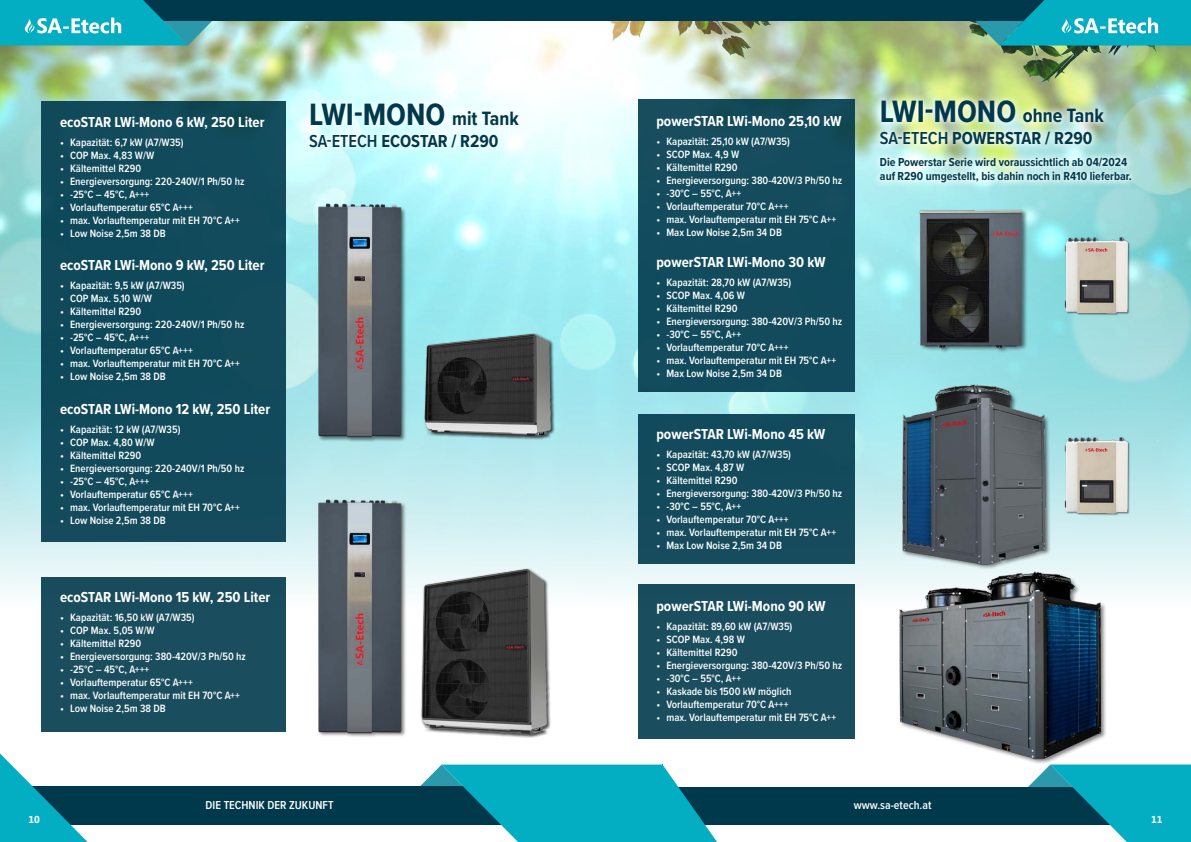
<style>
.page{position:relative;width:1191px;height:842px;background:#fff}
.page>*{position:absolute;margin:0;border:0;box-sizing:border-box;transform-origin:0 0}
.t1{font:700 32px "Proxima Nova Cond";color:#00394c}
.t2{font:700 18px "Proxima Nova Cond";color:#00394c}
.t3{font:700 15px "Proxima Nova Cond";color:#fff}
.t4{font:700 12px/14.4px "Proxima Nova Cond";color:#00394c}
.t5{font:600 12px "Proxima Nova Cond";color:#fff}
.t6{font:600 11px "Proxima Nova Cond";color:#fff}
.t7{font:700 10px "Segoe UI";color:#fff}
.s1{font-size:20px}
.s2{font-weight:600}
</style>
<div class="page">
<img style="left:0;top:20px;width:1191px;height:700px">
<div style="left:595px;top:787px;width:596px;height:37px;background:#00394c"></div>
<div style="left:0;top:786px;width:595px;height:38px;background:#00394c"></div>
<svg style="left:0;top:753px;width:88px;height:89px"></svg>
<svg style="left:1008px;top:764px;width:183px;height:78px"></svg>
<svg style="left:399px;top:764px;width:318px;height:78px"></svg>
<hr style="left:662px;top:765px;width:1px;height:77px;background:#03adc2">
<div style="left:638px;top:100px;width:216px;height:292px;background:#124b5d"></div>
<div style="left:638px;top:414px;width:216px;height:150px;background:#134b5c"></div>
<div style="left:638px;top:585px;width:216px;height:154px;background:#1a4d5e"></div>
<img style="left:906px;top:203px;width:130px;height:149px">
<div style="left:42px;top:0;width:1019px;height:20px;background:#00394c"></div>
<svg style="left:0;top:0;width:230px;height:45px"></svg>
<svg style="left:957px;top:0;width:234px;height:46px"></svg>
<img style="left:1051px;top:405px;width:107px;height:119px">
<img style="left:1026px;top:206px;width:132px;height:118px">
<img style="left:893px;top:382px;width:157px;height:182px">
<img style="left:886px;top:564px;width:234px;height:201px">
<img style="left:872px;top:93px;width:266px;height:97px">
<div style="left:42px;top:577px;width:244px;height:154px;background:#1a4d5e"></div>
<div style="left:42px;top:101px;width:244px;height:440px;background:#104a5b"></div>
<svg style="left:302px;top:96px;width:224px;height:59px;fill:#ecffff"></svg>
<div style="left:424px;top:333px;width:131px;height:108px;background:#000;opacity:.7"></div>
<img style="left:424px;top:334px;width:127px;height:102px">
<div style="left:420px;top:567px;width:131px;height:171px;background:#000;opacity:.7"></div>
<img style="left:421px;top:568px;width:126px;height:166px">
<img style="left:310px;top:200px;width:99px;height:244px">
<img style="left:310px;top:495px;width:99px;height:242px">
<h3 class="t3" style="left:60px;top:111px;width:206px">ecoSTAR LWi-Mono 6 kW, 250 Liter</h3>
<p class="t6" style="left:60px;top:134px;width:125px">• Kapazität: 6,7 kW (A7/W35)</p>
<p class="t6" style="left:60px;top:147px;width:96px">• COP Max. 4,83 W/W</p>
<p class="t6" style="left:60px;top:160px;width:83px">• Kältemittel R290</p>
<p class="t6" style="left:60px;top:173px;width:186px">• Energieversorgung: 220-240V/1 Ph/50 hz</p>
<p class="t6" style="left:60px;top:186px;width:91px">• -25°C – 45°C, A+++</p>
<p class="t6" style="left:60px;top:199px;width:134px">• Vorlauftemperatur 65°C A+++</p>
<p class="t6" style="left:60px;top:212px;width:181px">• max. Vorlauftemperatur mit EH 70°C A++</p>
<p class="t6" style="left:60px;top:225px;width:107px">• Low Noise 2,5m 38 DB</p>
<h3 class="t3" style="left:60px;top:254px;width:206px">ecoSTAR LWi-Mono 9 kW, 250 Liter</h3>
<p class="t6" style="left:60px;top:277px;width:126px">• Kapazität: 9,5 kW (A7/W35)</p>
<p class="t6" style="left:60px;top:290px;width:94px">• COP Max. 5,10 W/W</p>
<p class="t6" style="left:60px;top:303px;width:83px">• Kältemittel R290</p>
<p class="t6" style="left:60px;top:316px;width:186px">• Energieversorgung: 220-240V/1 Ph/50 hz</p>
<p class="t6" style="left:60px;top:329px;width:91px">• -25°C – 45°C, A+++</p>
<p class="t6" style="left:60px;top:342px;width:134px">• Vorlauftemperatur 65°C A+++</p>
<p class="t6" style="left:60px;top:355px;width:181px">• max. Vorlauftemperatur mit EH 70°C A++</p>
<p class="t6" style="left:60px;top:368px;width:107px">• Low Noise 2,5m 38 DB</p>
<h3 class="t3" style="left:60px;top:398px;width:212px">ecoSTAR LWi-Mono 12 kW, 250 Liter</h3>
<p class="t6" style="left:60px;top:422px;width:122px">• Kapazität: 12 kW (A7/W35)</p>
<p class="t6" style="left:60px;top:435px;width:96px">• COP Max. 4,80 W/W</p>
<p class="t6" style="left:60px;top:448px;width:83px">• Kältemittel R290</p>
<p class="t6" style="left:60px;top:461px;width:186px">• Energieversorgung: 220-240V/1 Ph/50 hz</p>
<p class="t6" style="left:60px;top:474px;width:91px">• -25°C – 45°C, A+++</p>
<p class="t6" style="left:60px;top:487px;width:134px">• Vorlauftemperatur 65°C A+++</p>
<p class="t6" style="left:60px;top:500px;width:181px">• max. Vorlauftemperatur mit EH 70°C A++</p>
<p class="t6" style="left:60px;top:513px;width:107px">• Low Noise 2,5m 38 DB</p>
<h3 class="t3" style="left:60px;top:586px;width:212px">ecoSTAR LWi-Mono 15 kW, 250 Liter</h3>
<p class="t6" style="left:60px;top:609px;width:136px">• Kapazität: 16,50 kW (A7/W35)</p>
<p class="t6" style="left:60px;top:622px;width:96px">• COP Max. 5,05 W/W</p>
<p class="t6" style="left:60px;top:635px;width:83px">• Kältemittel R290</p>
<p class="t6" style="left:60px;top:648px;width:187px">• Energieversorgung: 380-420V/3 Ph/50 hz</p>
<p class="t6" style="left:60px;top:661px;width:91px">• -25°C – 45°C, A+++</p>
<p class="t6" style="left:60px;top:674px;width:134px">• Vorlauftemperatur 65°C A+++</p>
<p class="t6" style="left:60px;top:687px;width:181px">• max. Vorlauftemperatur mit EH 70°C A++</p>
<p class="t6" style="left:60px;top:700px;width:107px">• Low Noise 2,5m 38 DB</p>
<h1 class="t1" style="left:309px;top:91px;width:211px">LWI-MONO <span class="s1">mit Tank</span></h1>
<h2 class="t2" style="left:309px;top:127px;width:191px"><span class="s2">SA-ETECH</span> ECOSTAR / R290</h2>
<h3 class="t3" style="left:656px;top:110px;width:187px">powerSTAR LWi-Mono 25,10 kW</h3>
<p class="t6" style="left:656px;top:133px;width:135px">• Kapazität: 25,10 kW (A7/W35)</p>
<p class="t6" style="left:656px;top:146px;width:84px">• SCOP Max. 4,9 W</p>
<p class="t6" style="left:656px;top:159px;width:83px">• Kältemittel R290</p>
<p class="t6" style="left:656px;top:172px;width:187px">• Energieversorgung: 380-420V/3 Ph/50 hz</p>
<p class="t6" style="left:656px;top:185px;width:86px">• -30°C – 55°C, A++</p>
<p class="t6" style="left:656px;top:198px;width:134px">• Vorlauftemperatur 70°C A+++</p>
<p class="t6" style="left:656px;top:211px;width:181px">• max. Vorlauftemperatur mit EH 75°C A++</p>
<p class="t6" style="left:656px;top:224px;width:127px">• Max Low Noise 2,5m 34 DB</p>
<h3 class="t3" style="left:656px;top:251px;width:171px">powerSTAR LWi-Mono 30 kW</h3>
<p class="t6" style="left:656px;top:275px;width:137px">• Kapazität: 28,70 kW (A7/W35)</p>
<p class="t6" style="left:656px;top:288px;width:90px">• SCOP Max. 4,06 W</p>
<p class="t6" style="left:656px;top:301px;width:83px">• Kältemittel R290</p>
<p class="t6" style="left:656px;top:314px;width:187px">• Energieversorgung: 380-420V/3 Ph/50 hz</p>
<p class="t6" style="left:656px;top:327px;width:86px">• -30°C – 55°C, A++</p>
<p class="t6" style="left:656px;top:340px;width:134px">• Vorlauftemperatur 70°C A+++</p>
<p class="t6" style="left:656px;top:353px;width:181px">• max. Vorlauftemperatur mit EH 75°C A++</p>
<p class="t6" style="left:656px;top:366px;width:127px">• Max Low Noise 2,5m 34 DB</p>
<h3 class="t3" style="left:656px;top:423px;width:171px">powerSTAR LWi-Mono 45 kW</h3>
<p class="t6" style="left:656px;top:446px;width:136px">• Kapazität: 43,70 kW (A7/W35)</p>
<p class="t6" style="left:656px;top:459px;width:89px">• SCOP Max. 4,87 W</p>
<p class="t6" style="left:656px;top:472px;width:83px">• Kältemittel R290</p>
<p class="t6" style="left:656px;top:485px;width:187px">• Energieversorgung: 380-420V/3 Ph/50 hz</p>
<p class="t6" style="left:656px;top:498px;width:86px">• -30°C – 55°C, A++</p>
<p class="t6" style="left:656px;top:511px;width:134px">• Vorlauftemperatur 70°C A+++</p>
<p class="t6" style="left:656px;top:524px;width:181px">• max. Vorlauftemperatur mit EH 75°C A++</p>
<p class="t6" style="left:656px;top:537px;width:127px">• Max Low Noise 2,5m 34 DB</p>
<h3 class="t3" style="left:656px;top:595px;width:171px">powerSTAR LWi-Mono 90 kW</h3>
<p class="t6" style="left:656px;top:619px;width:138px">• Kapazität: 89,60 kW (A7/W35)</p>
<p class="t6" style="left:656px;top:632px;width:90px">• SCOP Max. 4,98 W</p>
<p class="t6" style="left:656px;top:645px;width:83px">• Kältemittel R290</p>
<p class="t6" style="left:656px;top:658px;width:187px">• Energieversorgung: 380-420V/3 Ph/50 hz</p>
<p class="t6" style="left:656px;top:671px;width:86px">• -30°C – 55°C, A++</p>
<p class="t6" style="left:656px;top:684px;width:137px">• Kaskade bis 1500 kW möglich</p>
<p class="t6" style="left:656px;top:697px;width:134px">• Vorlauftemperatur 70°C A+++</p>
<p class="t6" style="left:656px;top:710px;width:181px">• max. Vorlauftemperatur mit EH 75°C A++</p>
<h1 class="t1" style="left:880px;top:88px;width:225px">LWI-MONO <span class="s1">ohne Tank</span></h1>
<h2 class="t2" style="left:880px;top:124px;width:214px"><span class="s2">SA-ETECH</span> POWERSTAR / R290</h2>
<p class="t4" style="left:880px;top:154px;width:253px">Die Powerstar Serie wird voraussichtlich ab 04/2024 auf R290 umgestellt, bis dahin noch in R410 lieferbar.</p>
<p class="t5" style="left:206px;top:796px;width:130px">DIE TECHNIK DER ZUKUNFT</p>
<p class="t5" style="left:853px;top:796px;width:79px">www.sa-etech.at</p>
<p class="t7" style="left:28px;top:812px;width:13px">10</p>
<p class="t7" style="left:1151px;top:812px;width:13px">11</p>
</div>
